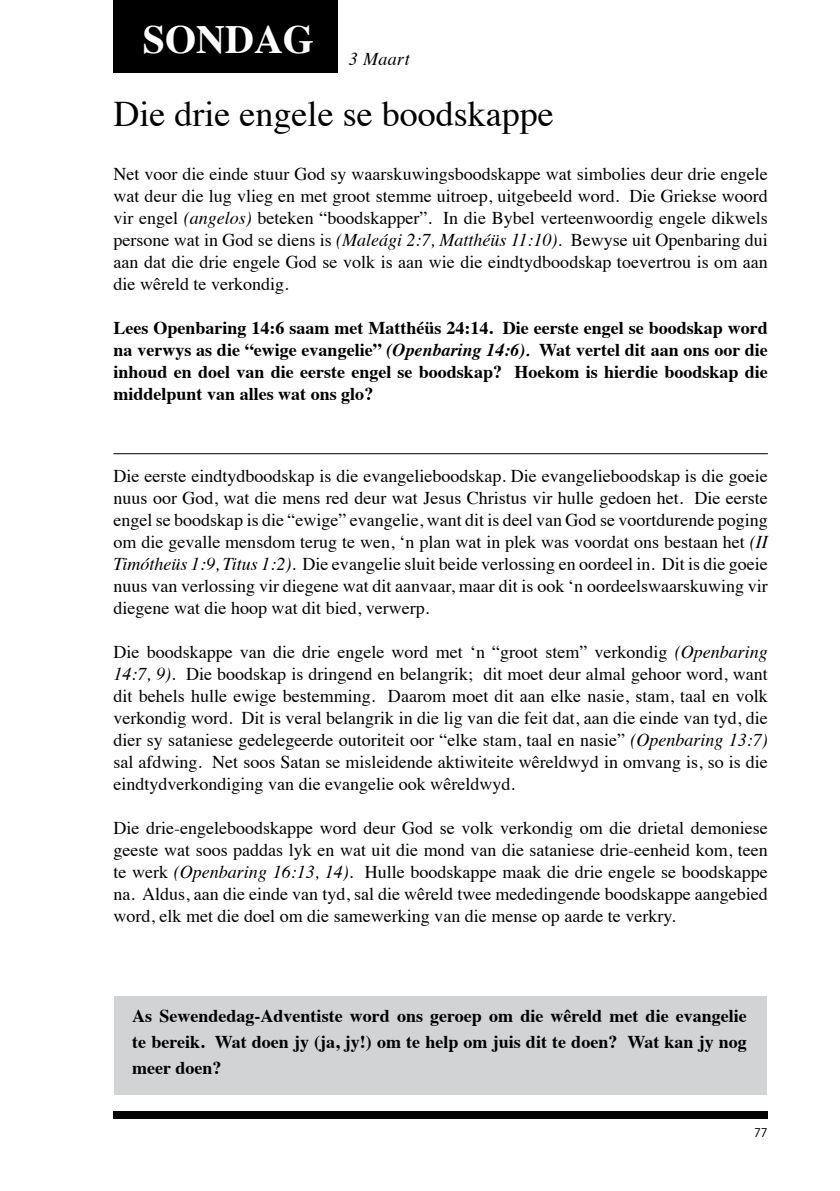
<style>
.page{position:relative;width:840px;height:1191px;background:#fff}
.page>*{position:absolute;margin:0;border:0;box-sizing:border-box;transform-origin:0 0}
.t1{font:700 40px "Times";color:#fff}
.t2{font:36px "Times";color:#000}
.t3{font:18px/22px "Times";color:#000;text-align:justify}
.t4{font:700 18px/22px "Times";color:#000;text-align:justify}
.t5{font:italic 18px "Times";letter-spacing:.02em;color:#000}
.t6{font:12px "ITC Avant Garde Std";color:#000}
.s1{font-style:italic}
</style>
<div class="page">
<div style="left:113px;top:1111px;width:654px;height:8px;background:#000"></div>
<div style="left:113px;top:0;width:225px;height:72px;background:#000"></div>
<hr style="left:113px;top:453px;width:654px;height:1px;background:#000">
<div style="left:114px;top:996px;width:652px;height:98px;background:#d1d3d4"></div>
<h1 class="t1" style="left:143px;top:1px;width:173px">SONDAG</h1>
<p class="t5" style="left:349px;top:43px;width:62px">3 Maart</p>
<h2 class="t2" style="left:113px;top:80px;width:441px">Die drie engele se boodskappe</h2>
<p class="t3" style="left:113px;top:161px;width:655px">Net voor die einde stuur God sy waarskuwingsboodskappe wat simbolies deur drie engele wat deur die lug vlieg en met groot stemme uitroep, uitgebeeld word. Die Griekse woord vir engel <span class="s1">(angelos)</span> beteken “boodskapper”. In die Bybel verteenwoordig engele dikwels persone wat in God se diens is <span class="s1">(Maleági 2:7, Matthéüs 11:10)</span>. Bewyse uit Openbaring dui aan dat die drie engele God se volk is aan wie die eindtydboodskap toevertrou is om aan die wêreld te verkondig.</p>
<p class="t4" style="left:113px;top:315px;width:655px">Lees Openbaring 14:6 saam met Matthéüs 24:14. Die eerste engel se boodskap word na verwys as die “ewige evangelie” <span class="s1">(Openbaring 14:6).</span> Wat vertel dit aan ons oor die inhoud en doel van die eerste engel se boodskap? Hoekom is hierdie boodskap die middelpunt van alles wat ons glo?</p>
<p class="t3" style="left:113px;top:463px;width:655px">Die eerste eindtydboodskap is die evangelieboodskap. Die evangelieboodskap is die goeie nuus oor God, wat die mens red deur wat Jesus Christus vir hulle gedoen het. Die eerste engel se boodskap is die “ewige” evangelie, want dit is deel van God se voortdurende poging om die gevalle mensdom terug te wen, ‘n plan wat in plek was voordat ons bestaan het <span class="s1">(II Timótheüs 1:9, Titus 1:2)</span>. Die evangelie sluit beide verlossing en oordeel in. Dit is die goeie nuus van verlossing vir diegene wat dit aanvaar, maar dit is ook ‘n oordeelswaarskuwing vir diegene wat die hoop wat dit bied, verwerp.</p>
<p class="t3" style="left:113px;top:639px;width:655px">Die boodskappe van die drie engele word met ‘n “groot stem” verkondig <span class="s1">(Openbaring 14:7, 9).</span> Die boodskap is dringend en belangrik; dit moet deur almal gehoor word, want dit behels hulle ewige bestemming. Daarom moet dit aan elke nasie, stam, taal en volk verkondig word. Dit is veral belangrik in die lig van die feit dat, aan die einde van tyd, die dier sy sataniese gedelegeerde outoriteit oor “elke stam, taal en nasie” <span class="s1">(Openbaring 13:7) </span>sal afdwing. Net soos Satan se misleidende aktiwiteite wêreldwyd in omvang is, so is die eindtydverkondiging van die evangelie ook wêreldwyd.</p>
<p class="t3" style="left:113px;top:815px;width:655px">Die drie-engeleboodskappe word deur God se volk verkondig om die drietal demoniese geeste wat soos paddas lyk en wat uit die mond van die sataniese drie-eenheid kom, teen te werk <span class="s1">(Openbaring 16:13, 14).</span> Hulle boodskappe maak die drie engele se boodskappe na. Aldus, aan die einde van tyd, sal die wêreld twee mededingende boodskappe aangebied word, elk met die doel om die samewerking van die mense op aarde te verkry.</p>
<p class="t4" style="left:132px;top:1001px;width:615px;line-height:26px">As Sewendedag-Adventiste word ons geroep om die wêreld met die evangelie te bereik. Wat doen jy (ja, jy!) om te help om juis dit te doen? Wat kan jy nog meer doen?</p>
<p class="t6" style="left:753px;top:1125px;width:15px">77</p>
</div>
